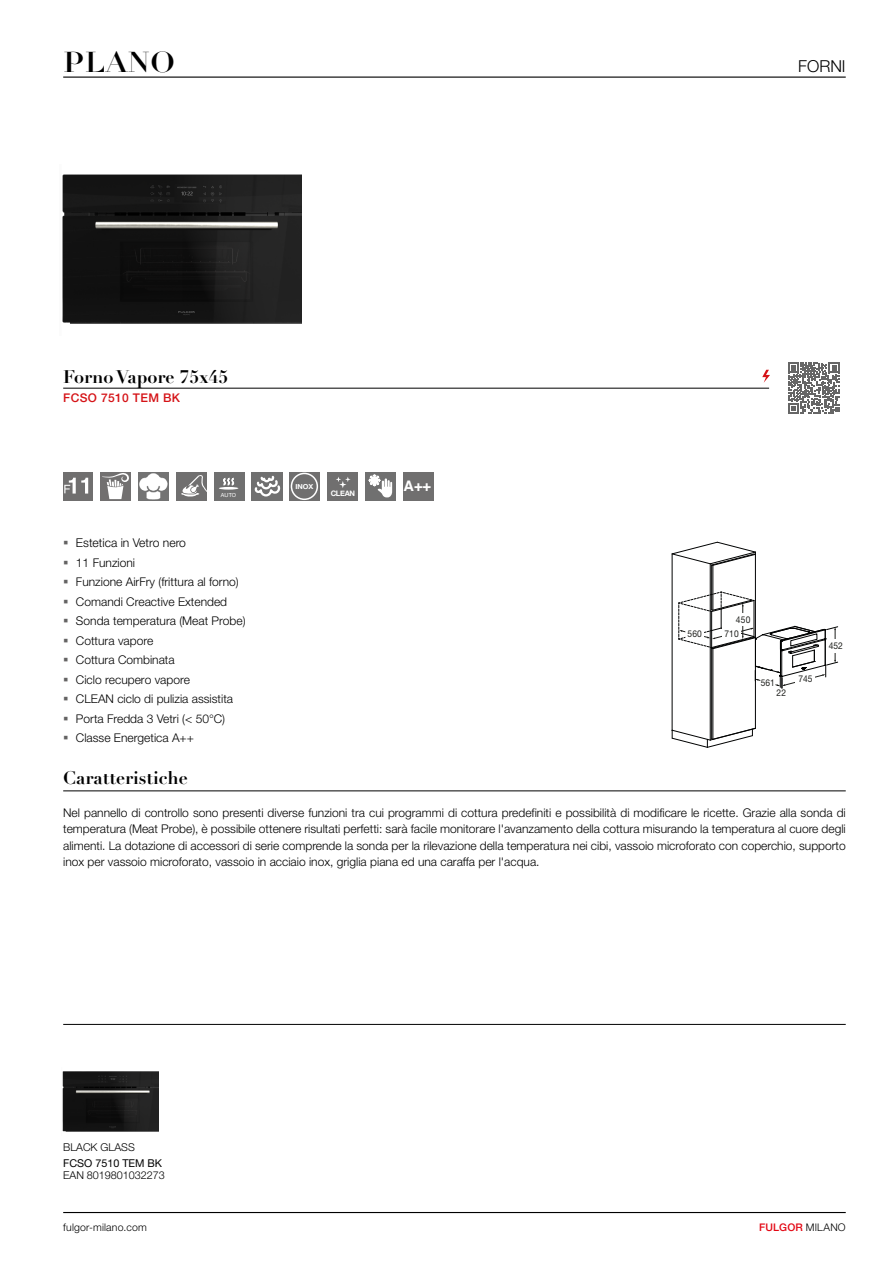
<style>
.page{position:relative;width:893px;height:1263px;background:#fff}
.page>*{position:absolute;margin:0;border:0;box-sizing:border-box;transform-origin:0 0}
.t1{font:28.35px "Didot LT Pro Headline";color:#000;scale:1.11 1}
.t2{font:700 18px "Didot LT Pro";color:#000}
.t3{font:300 16.5px "Helvetica Neue LT Std";color:#000}
.t4{font:700 14.55px "Helvetica";color:#fff}
.t5{font:300 12.15px "Helvetica Neue LT Std";color:#000}
.t6{font:300 12px/16.5px "Helvetica Neue LT Std";color:#000;text-align:justify}
.t7{font:500 12px "Helvetica Neue LT Std";letter-spacing:.03em;color:#d51317}
.t8{font:300 10.8px "Helvetica Neue LT Std";color:#000}
.t9{font:10.8px "Helvetica Neue LT Std";color:#000}
.t10{font:300 10.5px "Helvetica Neue LT Std";letter-spacing:.02em;color:#000}
.t11{font:500 10.5px "Helvetica Neue LT Std";letter-spacing:.02em;color:#e30613}
.t12{font:9.3px "Helvetica Neue LT Std";color:#1d1e1b;scale:.9 1}
.t13{font:700 7.5px "Helvetica Neue";letter-spacing:-.04em;color:#fff}
.t14{font:700 6.9px "Helvetica Neue";color:#fff;scale:1.07 1}
.t15{font:5.55px "Helvetica Neue LT Std";color:#fff}
.s1{color:#646363}
.s2{font-weight:300;color:#000}
</style>
<div class="page">
<hr style="left:63px;top:77px;width:783px;height:1px;background:#000">
<hr style="left:63px;top:388px;width:706px;height:1px;background:#000">
<hr style="left:63px;top:791px;width:783px;height:1px;background:#000">
<hr style="left:63px;top:1024px;width:783px;height:1px;background:#000">
<svg style="left:762px;top:370px;width:8px;height:13px"></svg>
<svg style="left:788px;top:362px;width:51px;height:52px"></svg>
<img style="left:62px;top:1071px;width:97px;height:61px">
<div style="left:365px;top:472px;width:30px;height:29px;background:#707070"></div>
<svg style="left:368px;top:474px;width:24px;height:23px"></svg>
<div style="left:176px;top:472px;width:31px;height:29px;background:#706f6f"></div>
<svg style="left:181px;top:475px;width:26px;height:21px"></svg>
<img style="left:139px;top:472px;width:30px;height:29px">
<div style="left:214px;top:472px;width:30px;height:29px;background:#707070"></div>
<svg style="left:223px;top:477px;width:12px;height:9px"></svg>
<hr style="left:219px;top:487px;width:19px;height:3px;background:#fff;border-radius:50%">
<div style="left:290px;top:472px;width:30px;height:29px;background:#706f6f"></div>
<div style="left:291px;top:473px;width:27px;height:27px;border:2px solid #fff;border-radius:50%"></div>
<div style="left:403px;top:472px;width:30px;height:29px;background:#706f6f"></div>
<div style="left:327px;top:472px;width:30px;height:29px;background:#706f6f"></div>
<svg style="left:336px;top:477px;width:15px;height:11px"></svg>
<div style="left:252px;top:472px;width:30px;height:29px;background:#707070"></div>
<svg style="left:255px;top:475px;width:25px;height:22px"></svg>
<svg style="left:101px;top:472px;width:30px;height:29px"></svg>
<svg style="left:102px;top:473px;width:27px;height:26px"></svg>
<div style="left:63px;top:472px;width:30px;height:29px;background:#706f6f"></div>
<svg style="left:64px;top:478px;width:24px;height:15px"></svg>
<img style="left:62px;top:174px;width:240px;height:150px">
<hr style="left:672px;top:554px;width:1px;height:176px;background:#010202">
<hr style="left:755px;top:552px;width:1px;height:176px;background:#020203">
<hr style="left:710px;top:564px;width:1px;height:176px;background:#010202">
<hr style="left:711px;top:565px;width:1px;height:45px;background:#010202">
<hr style="left:713px;top:565px;width:1px;height:45px;background:#010202">
<svg style="left:672px;top:542px;width:84px;height:24px"></svg>
<hr style="left:713px;top:649px;width:1px;height:90px;background:#010202">
<hr style="left:711px;top:648px;width:1px;height:91px;background:#010202">
<svg style="left:672px;top:728px;width:84px;height:20px"></svg>
<svg style="left:678px;top:592px;width:160px;height:97px"></svg>
<hr style="left:63px;top:1212px;width:783px;height:1px;background:#000">
<h1 class="t1" style="left:63px;top:45px;width:102px">PLANO</h1>
<h3 class="t3" style="left:798px;top:56px;width:49px">FORNI</h3>
<h2 class="t2" style="left:63px;top:365px;width:167px">Forno Vapore 75x45</h2>
<p class="t7" style="left:63px;top:390px;width:118px">FCSO 7510 TEM BK</p>
<p class="t15" style="left:221px;top:492px;width:17px">AUTO</p>
<p class="t5" style="left:63px;top:535px;width:124px"><span class="s1">▪</span> Estetica in Vetro nero</p>
<p class="t6" style="left:63px;top:554px;width:73px"><span class="s1">▪</span> 11 Funzioni</p>
<p class="t6" style="left:63px;top:573px;width:177px"><span class="s1">▪</span> Funzione AirFry (frittura al forno)</p>
<p class="t6" style="left:63px;top:593px;width:165px"><span class="s1">▪</span> Comandi Creactive Extended</p>
<p class="t6" style="left:63px;top:612px;width:184px"><span class="s1">▪</span> Sonda temperatura (Meat Probe)</p>
<p class="t6" style="left:63px;top:632px;width:92px"><span class="s1">▪</span> Cottura vapore</p>
<p class="t6" style="left:63px;top:651px;width:113px"><span class="s1">▪</span> Cottura Combinata</p>
<p class="t6" style="left:63px;top:671px;width:128px"><span class="s1">▪</span> Ciclo recupero vapore</p>
<p class="t6" style="left:63px;top:690px;width:171px"><span class="s1">▪</span> CLEAN ciclo di pulizia assistita</p>
<p class="t6" style="left:63px;top:710px;width:163px"><span class="s1">▪</span> Porta Fredda 3 Vetri (&lt; 50°C)</p>
<p class="t6" style="left:63px;top:729px;width:132px"><span class="s1">▪</span> Classe Energetica A++</p>
<h2 class="t2" style="left:63px;top:766px;width:126px">Caratteristiche</h2>
<p class="t14" style="left:296px;top:481px;width:18px">INOX</p>
<p class="t4" style="left:404px;top:474px;width:29px">A++</p>
<p class="t13" style="left:331px;top:488px;width:26px">CLEAN</p>
<p class="t12" style="left:736px;top:614px;width:18px">450</p>
<p class="t12" style="left:687px;top:628px;width:18px">560</p>
<p class="t12" style="left:724px;top:628px;width:18px">710</p>
<p class="t12" style="left:761px;top:677px;width:17px">561</p>
<p class="t12" style="left:777px;top:687px;width:12px">22</p>
<p class="t12" style="left:798px;top:673px;width:17px">745</p>
<p class="t12" style="left:829px;top:640px;width:17px">452</p>
<p class="t6" style="left:63px;top:804px;width:784px">Nel pannello di controllo sono presenti diverse funzioni tra cui programmi di cottura predefiniti e possibilità di modificare le ricette. Grazie alla sonda di temperatura (Meat Probe), è possibile ottenere risultati perfetti: sarà facile monitorare l'avanzamento della cottura misurando la temperatura al cuore degli alimenti. La dotazione di accessori di serie comprende la sonda per la rilevazione della temperatura nei cibi, vassoio microforato con coperchio, supporto inox per vassoio microforato, vassoio in acciaio inox, griglia piana ed una caraffa per l'acqua.</p>
<p class="t8" style="left:63px;top:1140px;width:73px">BLACK GLASS</p>
<p class="t9" style="left:63px;top:1157px;width:100px">FCSO 7510 TEM BK</p>
<p class="t8" style="left:63px;top:1168px;width:103px">EAN 8019801032273</p>
<p class="t10" style="left:63px;top:1220px;width:85px">fulgor-milano.com</p>
<p class="t11" style="left:759px;top:1220px;width:88px">FULGOR <span class="s2">MILANO</span></p>
</div>
